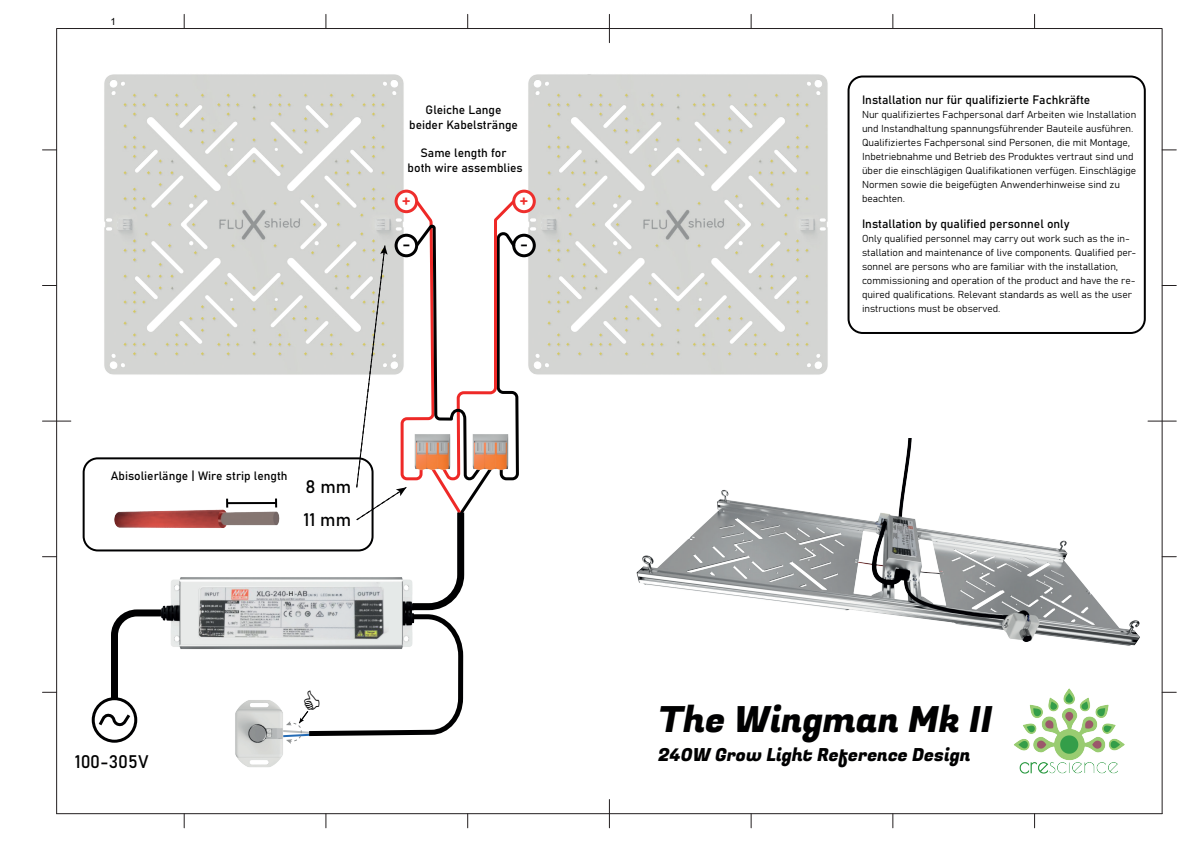
<style>
.page{position:relative;width:1191px;height:842px;background:#fff}
.page>*{position:absolute;margin:0;border:0;box-sizing:border-box;transform-origin:0 0}
.t1{font:36px "Fugaz One";color:#000001}
.t2{font:18px "Fugaz One";color:#000001}
.t3{font:18px "Bahnschrift";color:#000001}
.t4{font:18px "Bahnschrift";color:#ee2f2d}
.t5{font:12px/14.4px "Bahnschrift";color:#000001;text-align:center}
.t6{font:10px/14px "Bahnschrift";color:#000001}
.t7{font:9.9px "Arial";color:#000001}
.t8{font:7px "Myriad Pro";color:#000001}
</style>
<div class="page">
<svg style="left:609px;top:800px;width:1px;height:28px"></svg>
<svg style="left:609px;top:14px;width:1px;height:29px"></svg>
<svg style="left:751px;top:14px;width:1px;height:15px"></svg>
<svg style="left:893px;top:14px;width:1px;height:15px"></svg>
<svg style="left:1034px;top:14px;width:1px;height:15px"></svg>
<svg style="left:184px;top:14px;width:1px;height:15px"></svg>
<svg style="left:42px;top:285px;width:15px;height:1px"></svg>
<svg style="left:42px;top:150px;width:15px;height:1px"></svg>
<svg style="left:1148px;top:421px;width:28px;height:1px"></svg>
<svg style="left:751px;top:814px;width:1px;height:14px"></svg>
<svg style="left:893px;top:814px;width:1px;height:14px"></svg>
<svg style="left:1034px;top:814px;width:1px;height:14px"></svg>
<svg style="left:184px;top:814px;width:1px;height:14px"></svg>
<svg style="left:1162px;top:556px;width:14px;height:1px"></svg>
<svg style="left:1162px;top:692px;width:14px;height:1px"></svg>
<svg style="left:1162px;top:285px;width:14px;height:1px"></svg>
<svg style="left:1162px;top:150px;width:14px;height:1px"></svg>
<img style="left:1014px;top:731px;width:111px;height:43px">
<img style="left:636px;top:439px;width:504px;height:292px">
<svg style="left:93px;top:699px;width:43px;height:42px"></svg>
<div style="left:92px;top:697px;width:45px;height:46px;border:3px solid #000001;border-radius:50%"></div>
<svg style="left:96px;top:705px;width:42px;height:24px"></svg>
<img style="left:42px;top:347px;width:233px;height:358px">
<hr style="left:227px;top:502px;width:49px;height:2px;background:#000001">
<svg style="left:226px;top:499px;width:2px;height:9px"></svg>
<img style="left:202px;top:674px;width:73px;height:93px">
<div style="left:83px;top:457px;width:291px;height:94px;border:2px solid #000001;border-radius:14px"></div>
<div style="left:848px;top:76px;width:298px;height:258px;border:2px solid #000001;border-radius:14px"></div>
<img style="left:63px;top:74px;width:212px;height:347px">
<img style="left:520px;top:74px;width:341px;height:301px">
<div style="left:514px;top:191px;width:20px;height:21px;background:#fff;border-radius:50%"></div>
<div style="left:512px;top:190px;width:24px;height:23px;border:3px solid #ee2f2d;border-radius:50%"></div>
<div style="left:514px;top:235px;width:20px;height:21px;background:#fff;border-radius:50%"></div>
<div style="left:512px;top:234px;width:24px;height:23px;border:3px solid #000001;border-radius:50%"></div>
<svg style="left:275px;top:14px;width:245px;height:815px"></svg>
<p class="t7" style="left:111px;top:15px;width:7px">1</p>
<p class="t5" style="left:409px;top:102px;width:110px">Gleiche Lange beider Kabelstränge</p>
<p class="t5" style="left:408px;top:145px;width:117px">Same length for<br>both wire assemblies</p>
<h2 class="t4" style="left:401px;top:187px;width:11px">+</h2>
<h2 class="t3" style="left:402px;top:230px;width:10px">-</h2>
<h2 class="t4" style="left:519px;top:187px;width:11px">+</h2>
<h2 class="t3" style="left:520px;top:230px;width:10px">-</h2>
<p class="t5" style="left:111px;top:468px;width:178px">Abisolierlänge | Wire strip length</p>
<h2 class="t3" style="left:305px;top:473px;width:47px">8 mm</h2>
<h2 class="t3" style="left:303px;top:506px;width:49px">11 mm</h2>
<p class="t8" style="left:289px;top:589px;width:6px">H</p>
<h2 class="t3" style="left:75px;top:748px;width:75px">100-305V</h2>
<p class="t5" style="left:862px;top:91px;width:230px">Installation nur für qualifizierte Fachkräfte</p>
<p class="t6" style="left:862px;top:106px;width:276px">Nur qualifiziertes Fachpersonal darf Arbeiten wie Installation und Instandhaltung spannungsführender Bauteile ausführen.<br>Qualifiziertes Fachpersonal sind Personen, die mit Montage, Inbetriebnahme und Betrieb des Produktes vertraut sind und über die einschlägigen Qualifikationen verfügen. Einschlägige Normen sowie die beigefügten Anwenderhinweise sind zu beachten.</p>
<p class="t5" style="left:862px;top:216px;width:209px">Installation by qualified personnel only</p>
<p class="t6" style="left:862px;top:231px;width:276px">Only qualified personnel may carry out work such as the in&shy;stallation and maintenance of live components. Qualified per&shy;sonnel are persons who are familiar with the installation, commissioning and operation of the product and have the re&shy;quired qualifications. Relevant standards as well as the user instructions must be observed.</p>
<h1 class="t1" style="left:658px;top:694px;width:336px">The Wingman Mk II</h1>
<h2 class="t2" style="left:658px;top:742px;width:314px">240W Grow Light Reference Design</h2>
</div>
